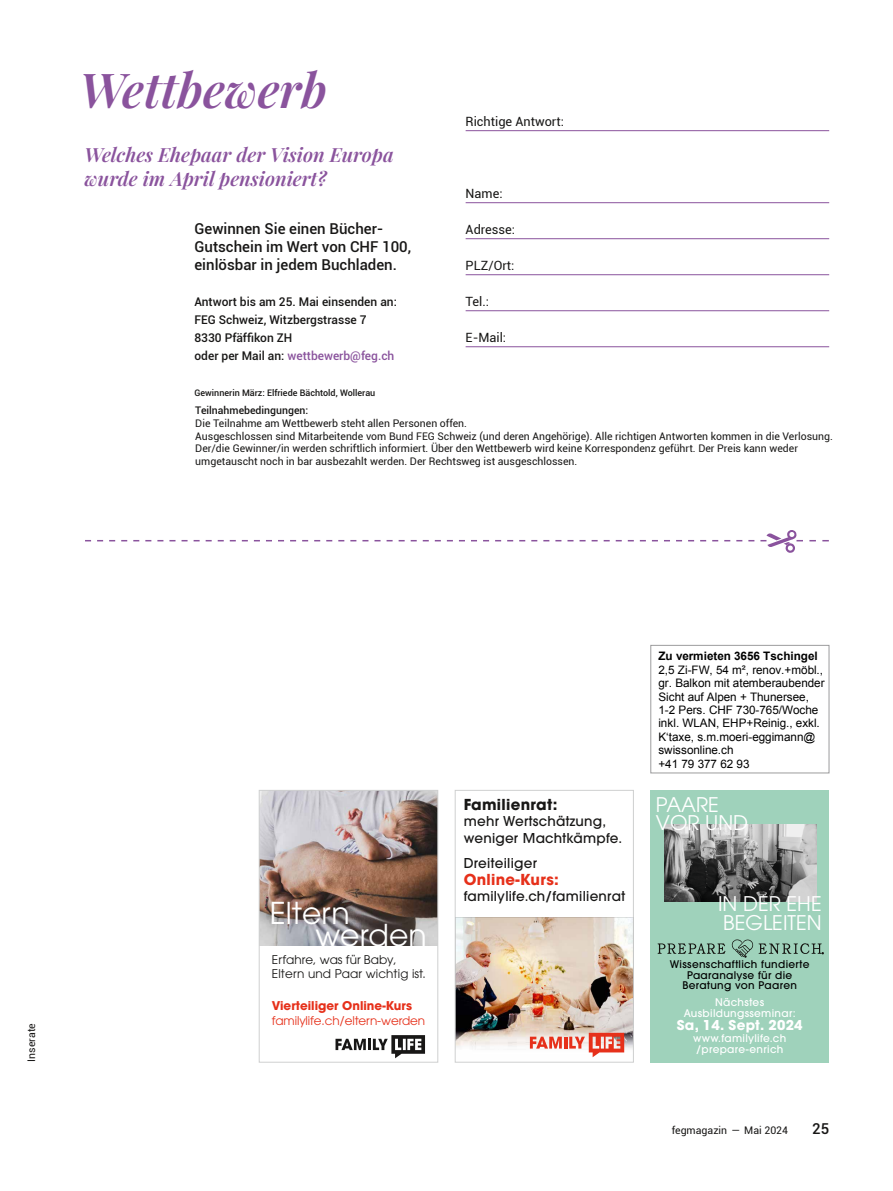
<style>
.page{position:relative;width:893px;height:1191px;background:#fff}
.page>*{position:absolute;margin:0;border:0;box-sizing:border-box;transform-origin:0 0}
.t1{font:italic 600 48px "Playfair Display";color:#8a539d}
.t2{font:30px "ITC Avant Garde Pro";color:#fff}
.t3{font:20.1px/18.5px "ITC Avant Garde Pro";color:#fff}
.t4{font:italic 600 19.5px/24px "Playfair Display";color:#8a539d}
.t5{font:500 15px/18px "Roboto";color:#181716}
.t6{font:700 15px "ITC Avant Garde Pro";letter-spacing:.02em;color:#181716}
.t7{font:700 15px "ITC Avant Garde Pro";letter-spacing:.02em;color:#e6301a}
.t8{font:500 13.5px/16.5px "ITC Avant Garde Pro";letter-spacing:.02em;color:#181716}
.t9{font:700 13.5px "ITC Avant Garde Pro";letter-spacing:.02em;color:#fff}
.t10{font:12.75px "Roboto";color:#181716}
.t11{font:500 12px/18px "Roboto";color:#181716}
.t12{font:12px/14.4px "ITC Avant Garde Pro";letter-spacing:.01em;color:#181716}
.t13{font:12px "ITC Avant Garde Pro";letter-spacing:-.01em;color:#e6301a}
.t14{font:700 12px "ITC Avant Garde Pro";color:#e6301a}
.t15{font:11.7px/13.4px "Wjbbrh Arial";letter-spacing:-.005em;color:#000}
.t16{font:700 11.7px "Dchbnv Arial";letter-spacing:-.005em;color:#000}
.t17{font:10.5px/12.8px "Roboto";color:#181716}
.t18{font:500 10.5px/10.5px "ITC Avant Garde Pro";letter-spacing:.03em;color:#fff;text-align:center}
.t19{font:500 10.5px/10.5px "ITC Avant Garde Pro";letter-spacing:.03em;color:#000;text-align:center}
.t20{font:500 10.5px "Roboto";color:#181716}
.t21{font:500 9px "Roboto";color:#181716}
.s1{color:#8a539d}
</style>
<div class="page">
<svg style="left:85px;top:530px;width:744px;height:23px"></svg>
<hr style="left:466px;top:130px;width:363px;height:1px;background:#8a539d">
<hr style="left:466px;top:202px;width:363px;height:1px;background:#8a539d">
<hr style="left:466px;top:238px;width:363px;height:1px;background:#8a539d">
<hr style="left:466px;top:274px;width:363px;height:1px;background:#8a539d">
<hr style="left:466px;top:310px;width:363px;height:1px;background:#8a539d">
<hr style="left:466px;top:346px;width:363px;height:1px;background:#8a539d">
<img style="left:261px;top:792px;width:175px;height:153px">
<svg style="left:335px;top:1035px;width:90px;height:23px"></svg>
<div style="left:259px;top:790px;width:179px;height:272px;border:1px solid #cfd0d0"></div>
<img style="left:457px;top:917px;width:175px;height:111px">
<img style="left:457px;top:1028px;width:175px;height:30px">
<svg style="left:530px;top:1032px;width:94px;height:25px"></svg>
<div style="left:455px;top:790px;width:179px;height:272px;border:1px solid #cfd0d0"></div>
<div style="left:651px;top:645px;width:178px;height:128px;border:1px solid #9c9c9d"></div>
<div style="left:651px;top:790px;width:178px;height:272px;background:#9fd2bb"></div>
<svg style="left:658px;top:943px;width:67px;height:10px"></svg>
<svg style="left:731px;top:939px;width:22px;height:18px"></svg>
<svg style="left:759px;top:943px;width:64px;height:11px"></svg>
<img style="left:664px;top:824px;width:152px;height:77px">
<h1 class="t1" style="left:79px;top:53px;width:249px">Wettbewerb</h1>
<h3 class="t4" style="left:85px;top:141px;width:311px">Welches Ehepaar der Vision Europa wurde im April pensioniert?</h3>
<h3 class="t5" style="left:194px;top:219px;width:218px">Gewinnen Sie einen Bücher-<br>Gutschein im Wert von CHF 100, einlösbar in jedem Buchladen.</h3>
<p class="t11" style="left:194px;top:292px;width:204px">Antwort bis am 25. Mai einsenden an:<br>FEG Schweiz, Witzbergstrasse 7<br>8330 Pfäffikon ZH<br>oder per Mail an: <span class="s1">wettbewerb@feg.ch</span></p>
<p class="t21" style="left:194px;top:386px;width:182px">Gewinnerin März: Elfriede Bächtold, Wollerau</p>
<p class="t10" style="left:466px;top:113px;width:100px">Richtige Antwort:</p>
<p class="t10" style="left:466px;top:185px;width:39px">Name:</p>
<p class="t10" style="left:466px;top:221px;width:51px">Adresse:</p>
<p class="t10" style="left:466px;top:257px;width:50px">PLZ/Ort:</p>
<p class="t10" style="left:466px;top:293px;width:25px">Tel.:</p>
<p class="t10" style="left:466px;top:329px;width:42px">E-Mail:</p>
<p class="t20" style="left:195px;top:403px;width:114px">Teilnahmebedingungen:</p>
<p class="t17" style="left:195px;top:416px;width:639px">Die Teilnahme am Wettbewerb steht allen Personen offen.<br>Ausgeschlossen sind Mitarbeitende vom Bund FEG Schweiz (und deren Angehörige). Alle richtigen Antworten kommen in die Verlosung.<br>Der/die Gewinner/in werden schriftlich informiert. Über den Wettbewerb wird keine Korrespondenz geführt. Der Preis kann weder umgetauscht noch in bar ausbezahlt werden. Der Rechtsweg ist ausgeschlossen.</p>
<p class="t17" style="left:25px;top:1061px;width:40px;rotate:-90deg">Inserate</p>
<h2 class="t2" style="left:270px;top:894px;width:81px">Eltern</h2>
<p class="t12" style="left:272px;top:951px;width:156px">Erfahre, was für Baby,<br>Eltern und Paar wichtig ist.</p>
<h2 class="t2" style="left:315px;top:916px;width:113px">werden</h2>
<p class="t14" style="left:272px;top:998px;width:142px">Vierteiliger Online-Kurs</p>
<p class="t13" style="left:272px;top:1013px;width:155px">familylife.ch/eltern-werden</p>
<h3 class="t6" style="left:464px;top:794px;width:95px">Familienrat:</h3>
<p class="t8" style="left:464px;top:813px;width:160px">mehr Wertschätzung, weniger Machtkämpfe.</p>
<p class="t8" style="left:464px;top:854px;width:75px">Dreiteiliger</p>
<h3 class="t7" style="left:464px;top:869px;width:97px">Online-Kurs:</h3>
<p class="t8" style="left:464px;top:887px;width:163px">familylife.ch/familienrat</p>
<p class="t16" style="left:658px;top:648px;width:161px">Zu vermieten 3656 Tschingel</p>
<p class="t15" style="left:658px;top:663px;width:168px">2,5 Zi-FW, 54 m², renov.+möbl., gr. Balkon mit atemberaubender<br>Sicht auf Alpen + Thunersee,<br>1-2 Pers. CHF 730-765/Woche inkl. WLAN, EHP+Reinig., exkl.<br>K‘taxe, s.m.moeri-eggimann@ swissonline.ch<br>+41 79 377 62 93</p>
<h3 class="t3" style="left:656px;top:795px;width:94px">PAARE<br>VOR UND</h3>
<h3 class="t3" style="left:718px;top:894px;width:105px">IN DER EHE<br>BEGLEITEN</h3>
<p class="t19" style="left:670px;top:959px;width:141px">Wissenschaftlich fundierte<br>Paaranalyse für die<br>Beratung von Paaren</p>
<p class="t18" style="left:684px;top:997px;width:113px">Nächstes<br>Ausbildungsseminar:</p>
<p class="t9" style="left:677px;top:1016px;width:127px">Sa, 14. Sept. 2024</p>
<p class="t18" style="left:693px;top:1033px;width:95px;text-align:left">www.familylife.ch /prepare-enrich</p>
<p class="t17" style="left:672px;top:1124px;width:118px">fegmagazin — Mai 2024</p>
<h3 class="t5" style="left:812px;top:1119px;width:19px">25</h3>
</div>
